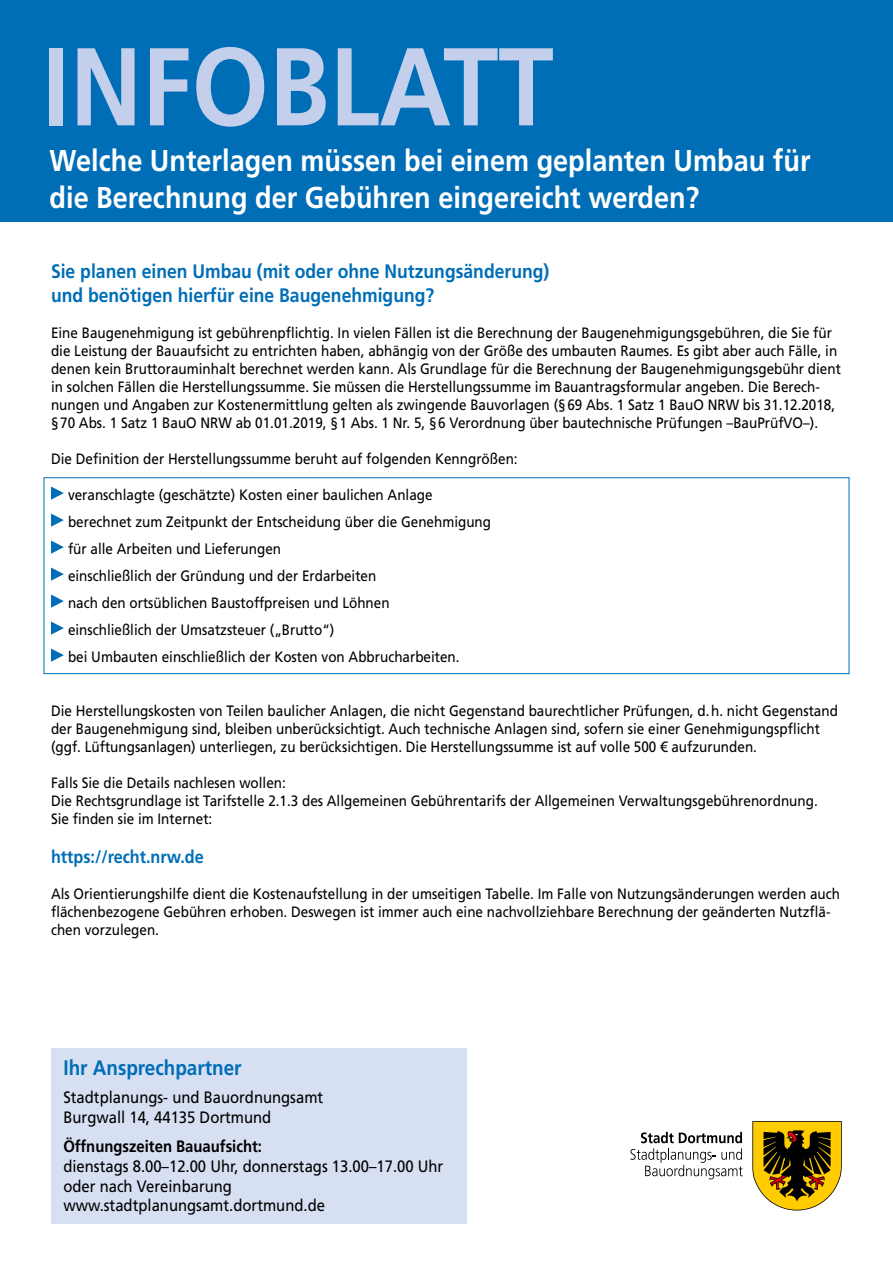
<style>
.page{position:relative;width:893px;height:1263px;background:#fff}
.page>*{position:absolute;margin:0;border:0;box-sizing:border-box;transform-origin:0 0}
.t1{font:700 110.4px "Frutiger LT";color:#c3cfeb;scale:.9 1}
.t2{font:700 30.15px/36.2px "Frutiger LT";color:#fff;scale:.9 1}
.t3{font:700 21px "Frutiger LT";color:#006eb7;scale:.9 1}
.t4{font:700 19.5px/23.4px "Frutiger LT";color:#006eb7;scale:.9 1}
.t5{font:700 18px "Frutiger LT";color:#006eb7;scale:.9 1}
.t6{font:16.5px/19.8px "Frutiger LT";color:#000;scale:.9 1}
.t7{font:700 16.5px "Frutiger LT";color:#000;scale:.9 1}
.t8{font:15px/18px "Frutiger LT";color:#000;scale:.9 1}
</style>
<div class="page">
<div style="left:44px;top:477px;width:805px;height:197px;border:1px solid #006eb7"></div>
<div style="left:0;top:0;width:893px;height:221px;background:#006eb7"></div>
<div style="left:51px;top:1048px;width:416px;height:176px;background:#d7dff2"></div>
<svg style="left:752px;top:1121px;width:90px;height:89px;background:#9a7d1c"></svg>
<svg style="left:630px;top:1132px;width:113px;height:47px"></svg>
<svg style="left:51px;top:486px;width:13px;height:14px"></svg>
<svg style="left:51px;top:513px;width:13px;height:14px"></svg>
<svg style="left:51px;top:540px;width:13px;height:14px"></svg>
<svg style="left:51px;top:567px;width:13px;height:14px"></svg>
<svg style="left:51px;top:594px;width:13px;height:14px"></svg>
<svg style="left:51px;top:621px;width:13px;height:14px"></svg>
<svg style="left:51px;top:648px;width:13px;height:14px"></svg>
<h1 class="t1" style="left:43px;top:22px;width:569px">INFOBLATT</h1>
<h2 class="t2" style="left:50px;top:143px;width:847px">Welche Unterlagen müssen bei einem geplanten Umbau für die Berechnung der Gebühren eingereicht werden?</h2>
<h3 class="t4" style="left:51px;top:260px;width:555px">Sie planen einen Umbau (mit oder ohne Nutzungsänderung) und benötigen hierfür eine Baugenehmigung?</h3>
<p class="t8" style="left:51px;top:324px;width:879px">Eine Baugenehmigung ist gebührenpflichtig. In vielen Fällen ist die Berechnung der Baugenehmigungsgebühren, die Sie für die Leistung der Bauaufsicht zu entrichten haben, abhängig von der Größe des umbauten Raumes. Es gibt aber auch Fälle, in denen kein Bruttorauminhalt berechnet werden kann. Als Grundlage für die Berechnung der Baugenehmigungsgebühr dient in solchen Fällen die Herstellungssumme. Sie müssen die Herstellungssumme im Bauantragsformular angeben. Die Berech&shy;nungen und Angaben zur Kostenermittlung gelten als zwingende Bauvorlagen (§69 Abs. 1 Satz 1 BauO NRW bis 31.12.2018, §70 Abs. 1 Satz 1 BauO NRW ab 01.01.2019, §1 Abs. 1 Nr. 5, §6 Verordnung über bautechnische Prüfungen –BauPrüfVO–).</p>
<p class="t8" style="left:51px;top:450px;width:520px">Die Definition der Herstellungssumme beruht auf folgenden Kenngrößen:</p>
<p class="t8" style="left:68px;top:481px;width:472px;line-height:27px">veranschlagte (geschätzte) Kosten einer baulichen Anlage berechnet zum Zeitpunkt der Entscheidung über die Genehmigung für alle Arbeiten und Lieferungen<br>einschließlich der Gründung und der Erdarbeiten<br>nach den ortsüblichen Baustoffpreisen und Löhnen<br>einschließlich der Umsatzsteuer („Brutto“)<br>bei Umbauten einschließlich der Kosten von Abbrucharbeiten.</p>
<p class="t8" style="left:51px;top:702px;width:876px">Die Herstellungskosten von Teilen baulicher Anlagen, die nicht Gegenstand baurechtlicher Prüfungen, d.h. nicht Gegenstand der Baugenehmigung sind, bleiben unberücksichtigt. Auch technische Anlagen sind, sofern sie einer Genehmigungspflicht (ggf. Lüftungsanlagen) unterliegen, zu berücksichtigen. Die Herstellungssumme ist auf volle 500 € aufzurunden.</p>
<p class="t8" style="left:51px;top:774px;width:853px">Falls Sie die Details nachlesen wollen:<br>Die Rechtsgrundlage ist Tarifstelle 2.1.3 des Allgemeinen Gebührentarifs der Allgemeinen Verwaltungsgebührenordnung.<br>Sie finden sie im Internet:</p>
<p class="t5" style="left:51px;top:846px;width:171px">https://recht.nrw.de</p>
<p class="t8" style="left:51px;top:885px;width:878px">Als Orientierungshilfe dient die Kostenaufstellung in der umseitigen Tabelle. Im Falle von Nutzungsänderungen werden auch flächenbezogene Gebühren erhoben. Deswegen ist immer auch eine nachvollziehbare Berechnung der geänderten Nutzflä&shy;chen vorzulegen.</p>
<h3 class="t3" style="left:63px;top:1055px;width:199px">Ihr Ansprechpartner</h3>
<p class="t6" style="left:63px;top:1088px;width:290px">Stadtplanungs- und Bauordnungsamt<br>Burgwall 14, 44135 Dortmund</p>
<p class="t7" style="left:63px;top:1136px;width:222px">Öffnungszeiten Bauaufsicht:</p>
<p class="t6" style="left:63px;top:1156px;width:424px">dienstags 8.00–12.00 Uhr, donnerstags 13.00–17.00 Uhr oder nach Vereinbarung www.stadtplanungsamt.dortmund.de</p>
</div>
